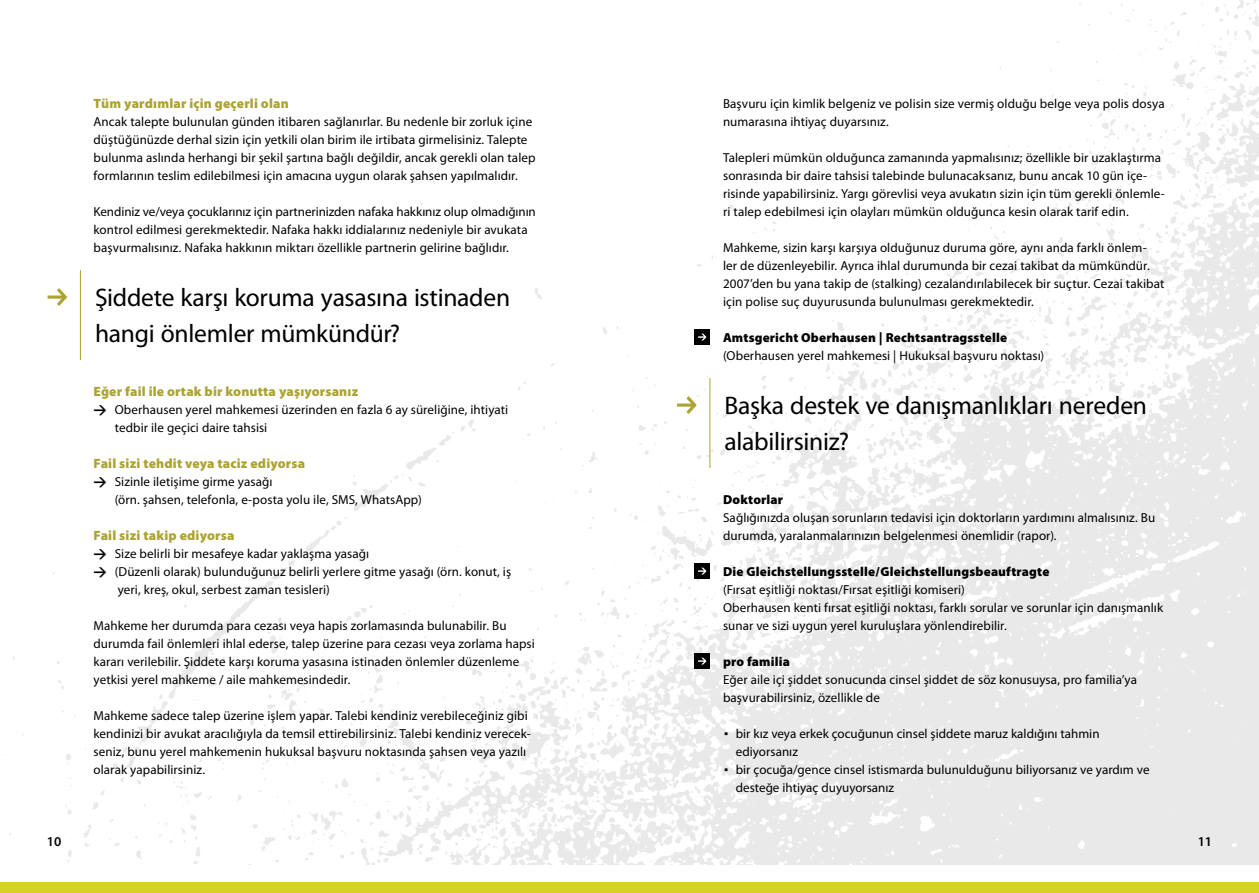
<style>
.page{position:relative;width:1259px;height:893px;background:#fff}
.page>*{position:absolute;margin:0;border:0;box-sizing:border-box;transform-origin:0 0}
.t1{font:25.5px/36px "Myriad Pro";letter-spacing:-.01em;color:#000}
.t2{font:900 13.5px "Myriad Pro";letter-spacing:.01em;color:#aca334}
.t3{font:600 13.5px "Myriad Pro";color:#000}
.t4{font:13.05px/18px "Myriad Pro";letter-spacing:.005em;color:#000}
.t5{font:900 13.05px "Myriad Pro";letter-spacing:.015em;color:#000}
.s1{font-family:"DIN";font-weight:700}
.s2{font-family:"DIN";font-weight:500;font-size:22.5px}
</style>
<div class="page">
<img style="left:2px;top:203px;width:627px;height:661px">
<svg style="left:629px;top:0;width:630px;height:864px"></svg>
<svg style="left:48px;top:288px;width:19px;height:18px"></svg>
<hr style="left:80px;top:270px;width:1px;height:90px;background:#aca334">
<svg style="left:677px;top:396px;width:20px;height:18px"></svg>
<hr style="left:709px;top:378px;width:1px;height:90px;background:#aca334">
<div style="left:694px;top:329px;width:16px;height:16px;background:#000"></div>
<svg style="left:698px;top:334px;width:8px;height:6px"></svg>
<div style="left:694px;top:563px;width:16px;height:16px;background:#000"></div>
<svg style="left:698px;top:568px;width:8px;height:6px"></svg>
<div style="left:694px;top:653px;width:16px;height:16px;background:#000"></div>
<svg style="left:698px;top:658px;width:8px;height:6px"></svg>
<div style="left:0;top:882px;width:1259px;height:11px;background:#d5d227"></div>
<p class="t2" style="left:94px;top:94px;width:197px">Tüm yardımlar için geçerli olan</p>
<p class="t4" style="left:94px;top:113px;width:443px">Ancak talepte bulunulan günden itibaren sağlanırlar. Bu nedenle bir zorluk içine düştüğünüzde derhal sizin için yetkili olan birim ile irtibata girmelisiniz. Talepte bulunma aslında herhangi bir şekil şartına bağlı değildir, ancak gerekli olan talep formlarının teslim edilebilmesi için amacına uygun olarak şahsen yapılmalıdır.</p>
<p class="t4" style="left:94px;top:203px;width:444px">Kendiniz ve/veya çocuklarınız için partnerinizden nafaka hakkınız olup olmadığının kontrol edilmesi gerekmektedir. Nafaka hakkı iddialarınız nedeniyle bir avukata başvurmalısınız. Nafaka hakkının miktarı özellikle partnerin gelirine bağlıdır.</p>
<h1 class="t1" style="left:95px;top:280px;width:417px">Şiddete karşı koruma yasasına istinaden hangi önlemler mümkündür?</h1>
<p class="t2" style="left:94px;top:382px;width:266px">Eğer fail ile ortak bir konutta yaşıyorsanız</p>
<p class="t4" style="left:115px;top:401px;width:395px;text-indent:-21px"><span class="s1">&gt;</span> Oberhausen yerel mahkemesi üzerinden en fazla 6 ay süreliğine, ihtiyati tedbir ile geçici daire tahsisi</p>
<p class="t2" style="left:94px;top:454px;width:213px">Fail sizi tehdit veya taciz ediyorsa</p>
<p class="t4" style="left:115px;top:473px;width:308px;text-indent:-21px"><span class="s1">&gt;</span> Sizinle iletişime girme yasağı<br>(örn. şahsen, telefonla, e-posta yolu ile, SMS, WhatsApp)</p>
<p class="t2" style="left:94px;top:526px;width:142px">Fail sizi takip ediyorsa</p>
<p class="t4" style="left:94px;top:545px;width:277px"><span class="s1">&gt;</span> Size belirli bir mesafeye kadar yaklaşma yasağı</p>
<p class="t4" style="left:94px;top:563px;width:419px"><span class="s1">&gt;</span> (Düzenli olarak) bulunduğunuz belirli yerlere gitme yasağı (örn. konut, iş</p>
<p class="t4" style="left:118px;top:581px;width:213px">yeri, kreş, okul, serbest zaman tesisleri)</p>
<p class="t4" style="left:94px;top:617px;width:443px">Mahkeme her durumda para cezası veya hapis zorlamasında bulunabilir. Bu durumda fail önlemleri ihlal ederse, talep üzerine para cezası veya zorlama hapsi kararı verilebilir. Şiddete karşı koruma yasasına istinaden önlemler düzenleme yetkisi yerel mahkeme / aile mahkemesindedir.</p>
<p class="t4" style="left:94px;top:707px;width:439px">Mahkeme sadece talep üzerine işlem yapar. Talebi kendiniz verebileceğiniz gibi kendinizi bir avukat aracılığıyla da temsil ettirebilirsiniz. Talebi kendiniz verecek&shy;seniz, bunu yerel mahkemenin hukuksal başvuru noktasında şahsen veya yazılı olarak yapabilirsiniz.</p>
<p class="t4" style="left:723px;top:95px;width:443px">Başvuru için kimlik belgeniz ve polisin size vermiş olduğu belge veya polis dosya numarasına ihtiyaç duyarsınız.</p>
<p class="t4" style="left:723px;top:149px;width:443px">Talepleri mümkün olduğunca zamanında yapmalısınız; özellikle bir uzaklaştırma sonrasında bir daire tahsisi talebinde bulunacaksanız, bunu ancak 10 gün içe&shy;risinde yapabilirsiniz. Yargı görevlisi veya avukatın sizin için tüm gerekli önlemle&shy;ri talep edebilmesi için olayları mümkün olduğunca kesin olarak tarif edin.</p>
<p class="t4" style="left:723px;top:239px;width:443px">Mahkeme, sizin karşı karşıya olduğunuz duruma göre, aynı anda farklı önlem-<br>ler de düzenleyebilir. Ayrıca ihlal durumunda bir cezai takibat da mümkündür.<br>2007’den bu yana takip de (stalking) cezalandırılabilecek bir suçtur. Cezai takibat için polise suç duyurusunda bulunulması gerekmektedir.</p>
<p class="t5" style="left:723px;top:329px;width:285px">Amtsgericht Oberhausen | Rechtsantragsstelle</p>
<p class="t4" style="left:723px;top:347px;width:323px">(Oberhausen yerel mahkemesi | Hukuksal başvuru noktası)</p>
<h1 class="t1" style="left:724px;top:388px;width:424px">Başka destek ve danışmanlıkları nereden alabilirsiniz?</h1>
<p class="t5" style="left:723px;top:491px;width:62px">Doktorlar</p>
<p class="t4" style="left:723px;top:509px;width:433px">Sağlığınızda oluşan sorunların tedavisi için doktorların yardımını almalısınız. Bu durumda, yaralanmalarınızın belgelenmesi önemlidir (rapor).</p>
<p class="t5" style="left:723px;top:563px;width:328px">Die Gleichstellungsstelle/Gleichstellungsbeauftragte</p>
<p class="t4" style="left:723px;top:581px;width:441px">(Fırsat eşitliği noktası/Fırsat eşitliği komiseri)<br>Oberhausen kenti fırsat eşitliği noktası, farklı sorular ve sorunlar için danışmanlık sunar ve sizi uygun yerel kuruluşlara yönlendirebilir.</p>
<p class="t5" style="left:723px;top:653px;width:68px">pro familia</p>
<p class="t4" style="left:723px;top:671px;width:415px">Eğer aile içi şiddet sonucunda cinsel şiddet de söz konusuysa, pro familia’ya başvurabilirsiniz, özellikle de</p>
<p class="t4" style="left:723px;top:725px;width:378px"><span class="s2">·</span> bir kız veya erkek çocuğunun cinsel şiddete maruz kaldığını tahmin</p>
<p class="t4" style="left:736px;top:743px;width:64px">ediyorsanız</p>
<p class="t4" style="left:723px;top:761px;width:428px"><span class="s2">·</span> bir çocuğa/gence cinsel istismarda bulunulduğunu biliyorsanız ve yardım ve</p>
<p class="t4" style="left:736px;top:779px;width:160px">desteğe ihtiyaç duyuyorsanız</p>
<p class="t3" style="left:47px;top:834px;width:16px">10</p>
<p class="t3" style="left:1197px;top:834px;width:16px">11</p>
</div>
